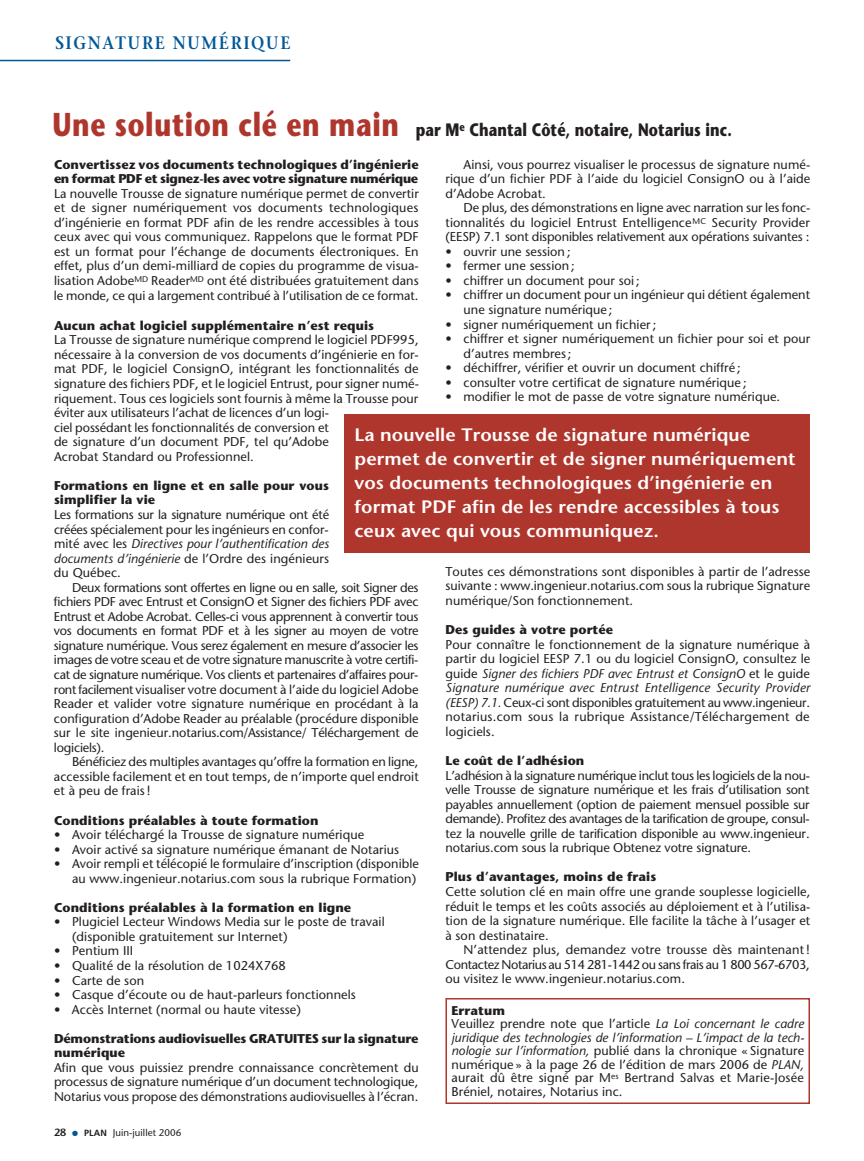
<style>
.page{position:relative;width:864px;height:1161px;background:#fff}
.page>*{position:absolute;margin:0;border:0;box-sizing:border-box;transform-origin:0 0}
.t1{font:600 18px/24px "Stone Sans";letter-spacing:.005em;color:#fff;scale:1.05 1}
.t2{font:700 18px "Stone Sans";letter-spacing:.005em;color:#231f20;scale:.8 1}
.t3{font:600 18px "Stone Serif";letter-spacing:.095em;color:#005898;scale:.9 1}
.t4{font:12.75px/14.5px "Stone Sans";letter-spacing:.005em;color:#231f20;text-align:justify}
.t5{font:700 12.75px/14.5px "Stone Sans";letter-spacing:.005em;color:#231f20}
.t6{font:700 12.75px/14.5px "Stone Sans";letter-spacing:-.015em;color:#231f20}
.t7{font:9.75px "Stone Sans";letter-spacing:.005em;color:#231f20}
.s1{font-size:33px;color:#af362c}
.s2{font-style:italic}
.s3{font-weight:700}
.s4{font-weight:600;font-size:10.5px}
.s5{color:#005898}
.s6{font-family:"Frutiger";font-weight:700;font-size:9px}
</style>
<div class="page">
<hr style="left:0;top:60px;width:290px;height:1px;background:#005898">
<div style="left:446px;top:998px;width:364px;height:106px;border:2px solid #af362c"></div>
<div style="left:344px;top:414px;width:466px;height:139px;background:#af362c"></div>
<h1 class="t3" style="left:55px;top:36px;width:263px">SIGNATURE NUMÉRIQUE</h1>
<h1 class="t2" style="left:52px;top:122px;width:851px"><span class="s1">Une solution clé en main</span> par M<sup>e</sup> Chantal Côté, notaire, Notarius inc.</h1>
<p class="t4" style="left:446px;top:158px;width:366px;text-indent:18px">Ainsi, vous pourrez visualiser le processus de signature numé&shy;rique d’un fichier PDF à l’aide du logiciel ConsignO ou à l’aide d’Adobe Acrobat.</p>
<p class="t4" style="left:446px;top:202px;width:366px;text-indent:18px">De plus, des démonstrations en ligne avec narration sur les fonc&shy;tionnalités du logiciel Entrust Entelligence<sup>MC</sup> Security Provider (EESP) 7.1 sont disponibles relativement aux opérations suivantes :</p>
<p class="t4" style="left:446px;top:245px;width:127px">• ouvrir une session ;</p>
<p class="t4" style="left:446px;top:260px;width:131px">• fermer une session ;</p>
<p class="t4" style="left:446px;top:275px;width:196px">• chiffrer un document pour soi ;</p>
<p class="t4" style="left:464px;top:289px;width:348px;text-indent:-18px">• chiffrer un document pour un ingénieur qui détient également une signature numérique ;</p>
<p class="t4" style="left:446px;top:318px;width:212px">• signer numériquement un fichier ;</p>
<p class="t4" style="left:464px;top:333px;width:348px;text-indent:-18px">• chiffrer et signer numériquement un fichier pour soi et pour d’autres membres ;</p>
<p class="t4" style="left:446px;top:362px;width:297px">• déchiffrer, vérifier et ouvrir un document chiffré ;</p>
<p class="t4" style="left:446px;top:376px;width:303px">• consulter votre certificat de signature numérique ;</p>
<p class="t4" style="left:446px;top:391px;width:336px">• modifier le mot de passe de votre signature numérique.</p>
<p class="t5" style="left:54px;top:158px;width:366px">Convertissez vos documents technologiques d’ingénierie en format PDF et signez-les avec votre signature numérique</p>
<p class="t4" style="left:54px;top:187px;width:366px">La nouvelle Trousse de signature numérique permet de convertir et de signer numériquement vos documents technologiques d’ingénierie en format PDF afin de les rendre accessibles à tous ceux avec qui vous communiquez. Rappelons que le format PDF est un format pour l’échange de documents électroniques. En effet, plus d’un demi-milliard de copies du programme de visua&shy;lisation Adobe<sup>MD</sup> Reader<sup>MD</sup> ont été distribuées gratuitement dans le monde, ce qui a largement contribué à l’utilisation de ce format.</p>
<p class="t5" style="left:54px;top:319px;width:322px">Aucun achat logiciel supplémentaire n’est requis</p>
<p class="t4" style="left:54px;top:334px;width:366px;text-align:left">La Trousse de signature numérique comprend le logiciel PDF995, nécessaire à la conversion de vos documents d’ingénierie en for&shy;mat PDF, le logiciel ConsignO, intégrant les fonctionnalités de signature des fichiers PDF, et le logiciel Entrust, pour signer numé&shy;riquement. Tous ces logiciels sont fournis à même la Trousse pour éviter aux utilisateurs l’achat de licences d’un logi-<br>ciel possédant les fonctionnalités de conversion et<br>de signature d’un document PDF, tel qu’Adobe<br>Acrobat Standard ou Professionnel.</p>
<p class="t5" style="left:54px;top:479px;width:276px">Formations en ligne et en salle pour vous simplifier la vie</p>
<p class="t4" style="left:54px;top:509px;width:277px">Les formations sur la signature numérique ont été créées spécialement pour les ingénieurs en confor&shy;mité avec les <span class="s2">Directives pour l’authentification des documents d’ingénierie</span> de l’Ordre des ingénieurs du Québec.</p>
<p class="t4" style="left:54px;top:581px;width:366px;text-indent:18px">Deux formations sont offertes en ligne ou en salle, soit Signer des fichiers PDF avec Entrust et ConsignO et Signer des fichiers PDF avec Entrust et Adobe Acrobat. Celles-ci vous apprennent à convertir tous vos documents en format PDF et à les signer au moyen de votre signature numérique. Vous serez également en mesure d’associer les images de votre sceau et de votre signature manuscrite à votre certifi&shy;cat de signature numérique. Vos clients et partenaires d’affaires pour&shy;ront facilement visualiser votre document à l’aide du logiciel Adobe Reader et valider votre signature numérique en procédant à la configuration d’Adobe Reader au préalable (procédure disponible sur le site ingenieur.notarius.com/Assistance/ Téléchargement de logiciels).</p>
<p class="t4" style="left:54px;top:756px;width:366px;text-indent:18px">Bénéficiez des multiples avantages qu’offre la formation en ligne, accessible facilement et en tout temps, de n’importe quel endroit et à peu de frais !</p>
<p class="t5" style="left:54px;top:814px;width:266px">Conditions préalables à toute formation</p>
<p class="t4" style="left:54px;top:829px;width:312px">• Avoir téléchargé la Trousse de signature numérique</p>
<p class="t4" style="left:54px;top:843px;width:347px">• Avoir activé sa signature numérique émanant de Notarius</p>
<p class="t4" style="left:54px;top:858px;width:366px;text-align:right">• Avoir rempli et télécopié le formulaire d’inscription (disponible au www.ingenieur.notarius.com sous la rubrique Formation)</p>
<p class="t5" style="left:54px;top:901px;width:299px">Conditions préalables à la formation en ligne</p>
<p class="t4" style="left:72px;top:916px;width:314px;text-indent:-18px">• Plugiciel Lecteur Windows Media sur le poste de travail (disponible gratuitement sur Internet)</p>
<p class="t4" style="left:54px;top:945px;width:81px">• Pentium III</p>
<p class="t4" style="left:54px;top:960px;width:233px">• Qualité de la résolution de 1024X768</p>
<p class="t4" style="left:54px;top:974px;width:92px">• Carte de son</p>
<p class="t4" style="left:54px;top:989px;width:303px">• Casque d’écoute ou de haut-parleurs fonctionnels</p>
<p class="t4" style="left:54px;top:1003px;width:248px">• Accès Internet (normal ou haute vitesse)</p>
<p class="t6" style="left:54px;top:1032px;width:366px">Démonstrations audiovisuelles GRATUITES sur la signature numérique</p>
<p class="t4" style="left:54px;top:1061px;width:366px">Afin que vous puissiez prendre connaissance concrètement du processus de signature numérique d’un document technologique, Notarius vous propose des démonstrations audiovisuelles à l’écran.</p>
<h1 class="t1" style="left:355px;top:425px;width:422px">La nouvelle Trousse de signature numérique permet de convertir et de signer numériquement vos documents technologiques d’ingénierie en format PDF afin de les rendre accessibles à tous ceux avec qui vous communiquez.</h1>
<p class="t4" style="left:446px;top:566px;width:366px">Toutes ces démonstrations sont disponibles à partir de l’adresse suivante : www.ingenieur.notarius.com sous la rubrique Signature numérique/Son fonctionnement.</p>
<p class="t5" style="left:446px;top:624px;width:169px">Des guides à votre portée</p>
<p class="t4" style="left:446px;top:638px;width:366px">Pour connaître le fonctionnement de la signature numérique à partir du logiciel EESP 7.1 ou du logiciel ConsignO, consultez le guide <span class="s2">Signer des fichiers PDF avec Entrust et ConsignO</span> et le guide <span class="s2">Signature numérique avec Entrust Entelligence Security Provider (EESP) 7.1.</span> Ceux-ci sont disponibles gratuitement au www.ingenieur. notarius.com sous la rubrique Assistance/Téléchargement de logiciels.</p>
<p class="t5" style="left:446px;top:755px;width:140px">Le coût de l’adhésion</p>
<p class="t4" style="left:446px;top:769px;width:366px">L’adhésion à la signature numérique inclut tous les logiciels de la nou&shy;velle Trousse de signature numérique et les frais d’utilisation sont payables annuellement (option de paiement mensuel possible sur demande). Profitez des avantages de la tarification de groupe, consul&shy;tez la nouvelle grille de tarification disponible au www.ingenieur. notarius.com sous la rubrique Obtenez votre signature.</p>
<p class="t5" style="left:446px;top:871px;width:212px">Plus d’avantages, moins de frais</p>
<p class="t4" style="left:446px;top:886px;width:366px">Cette solution clé en main offre une grande souplesse logicielle, réduit le temps et les coûts associés au déploiement et à l’utilisa&shy;tion de la signature numérique. Elle facilite la tâche à l’usager et à son destinataire.</p>
<p class="t4" style="left:446px;top:944px;width:366px;text-indent:18px">N’attendez plus, demandez votre trousse dès maintenant !<br>Contactez Notarius au 514 281-1442 ou sans frais au 1 800 567-6703, ou visitez le www.ingenieur.notarius.com.</p>
<p class="t4" style="left:452px;top:1005px;width:354px;line-height:13.5px;text-align:left"><span class="s3">Erratum<br></span>Veuillez prendre note que l’article <span class="s2">La Loi concernant le cadre juridique des technologies de l’information – L’impact de la tech&shy;nologie sur l’information,</span> publié dans la chronique « Signature numérique » à la page 26 de l’édition de mars 2006 de <span class="s2">PLAN, </span>aurait dû être signé par M<sup>es</sup> Bertrand Salvas et Marie-Josée Bréniel, notaires, Notarius inc.</p>
<p class="t7" style="left:54px;top:1129px;width:129px"><span class="s4">28</span> <span class="s5">●</span> <span class="s6">PLAN</span> Juin-juillet 2006</p>
</div>
